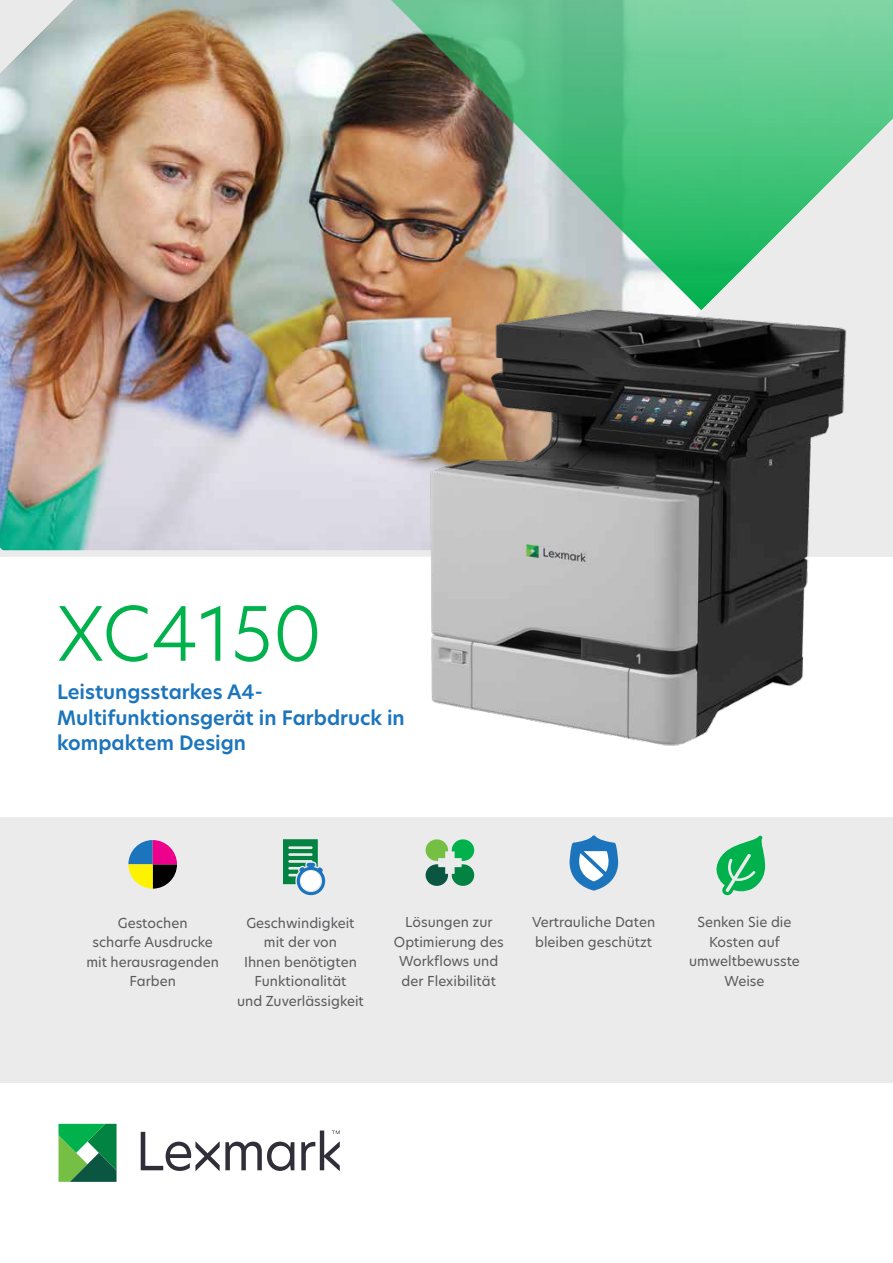
<style>
.page{position:relative;width:893px;height:1263px;background:#fff}
.page>*{position:absolute;margin:0;border:0;box-sizing:border-box;transform-origin:0 0}
.t1{font:300 73.5px "TP Hero";color:#00b14c}
.t2{font:600 19.5px/25.5px "TP Hero";color:#1c75bc}
.t3{font:13.5px/19.5px "TP Hero";color:#58595b;text-align:center}
</style>
<div class="page">
<img style="left:0;top:0;width:415px;height:550px">
<div style="left:0;top:817px;width:893px;height:266px;background:#ecebec"></div>
<svg style="left:378px;top:0;width:515px;height:310px;background:#75ab7f"></svg>
<svg style="left:0;top:0;width:87px;height:87px;background:#cbd5d5"></svg>
<svg style="left:0;top:534px;width:9px;height:16px"></svg>
<svg style="left:455px;top:105px;width:438px;height:445px;background:#8fc6a2"></svg>
<svg style="left:141px;top:1130px;width:199px;height:41px"></svg>
<svg style="left:59px;top:1124px;width:58px;height:58px;background:#349b55"></svg>
<svg style="left:426px;top:839px;width:48px;height:47px"></svg>
<svg style="left:128px;top:840px;width:49px;height:49px"></svg>
<div style="left:0;top:550px;width:893px;height:6px;background:#ecebec"></div>
<svg style="left:570px;top:835px;width:48px;height:55px"></svg>
<svg style="left:716px;top:835px;width:49px;height:61px"></svg>
<svg style="left:283px;top:839px;width:42px;height:56px"></svg>
<div style="left:301px;top:871px;width:19px;height:19px;background:#fff;border-radius:50%"></div>
<img style="left:415px;top:298px;width:441px;height:448px">
<h1 class="t1" style="left:57px;top:583px;width:267px">XC4150</h1>
<h2 class="t2" style="left:57px;top:679px;width:349px">Leistungsstarkes A4-<br>Multifunktionsgerät in Farbdruck in kompaktem Design</h2>
<p class="t3" style="left:86px;top:912px;width:134px">Gestochen<br>scharfe Ausdrucke mit herausragenden<br>Farben</p>
<p class="t3" style="left:237px;top:912px;width:128px">Geschwindigkeit mit der von<br>Ihnen benötigten<br>Funktionalität<br>und Zuverlässigkeit</p>
<p class="t3" style="left:394px;top:912px;width:111px">Lösungen zur<br>Optimierung des<br>Workflows und der Flexibilität</p>
<p class="t3" style="left:532px;top:912px;width:125px;text-align:left">Vertrauliche Daten bleiben geschützt</p>
<p class="t3" style="left:689px;top:912px;width:112px">Senken Sie die<br>Kosten auf umweltbewusste<br>Weise</p>
</div>
